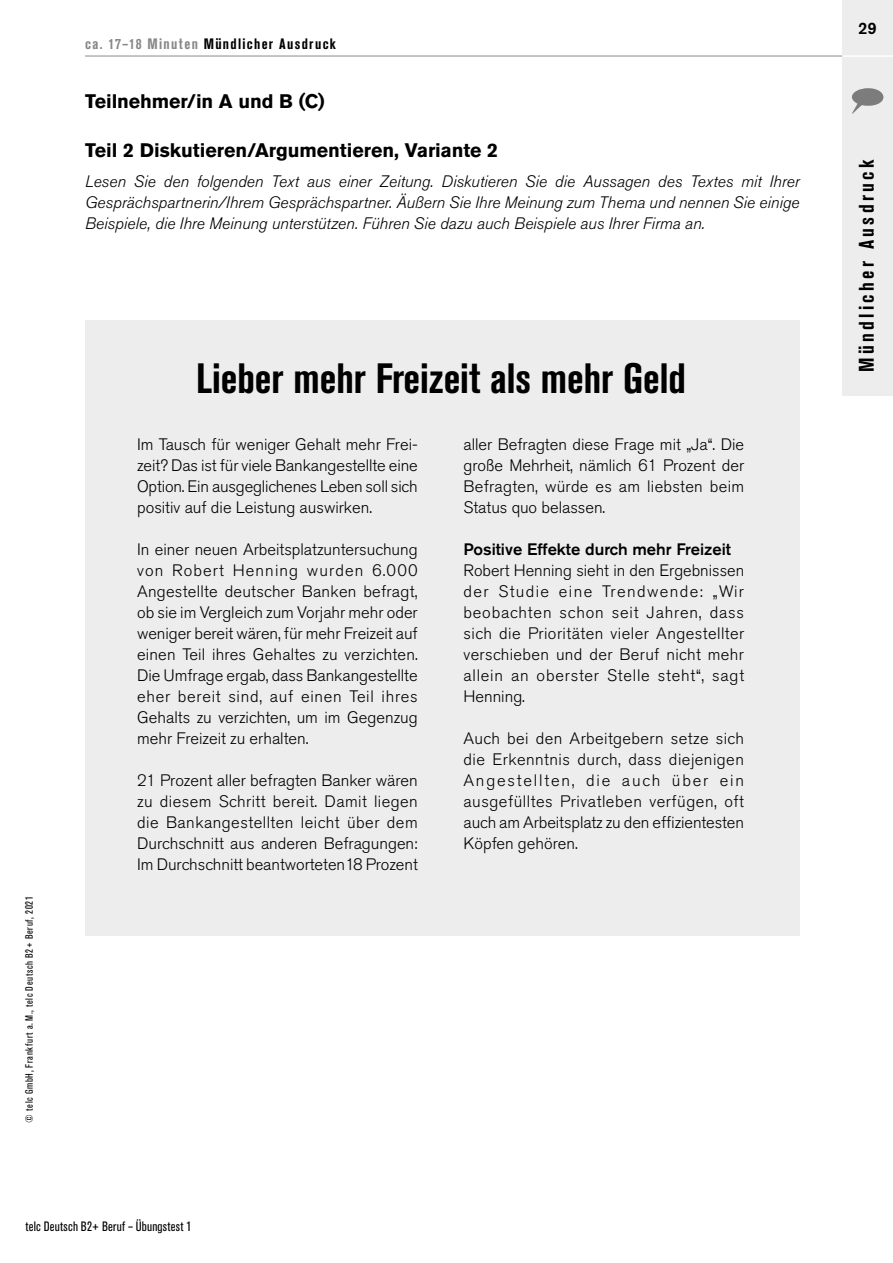
<style>
.page{position:relative;width:893px;height:1263px;background:#fff}
.page>*{position:absolute;margin:0;border:0;box-sizing:border-box;transform-origin:0 0}
.t1{font:700 condensed 42px "Akzidenz Grotesk Pro";color:#000}
.t2{font:700 condensed 21px "Akzidenz Grotesk Pro";letter-spacing:.16em;color:#000}
.t3{font:700 19.5px "Akzidenz Grotesk Pro";letter-spacing:-.005em;color:#000}
.t4{font:300 16.5px/21px "Akzidenz Grotesk Pro";color:#000;text-align:justify}
.t5{font:italic 300 16.5px/21px "Akzidenz Grotesk Pro";color:#000;text-align:justify}
.t6{font:500 16.5px "Akzidenz Grotesk Pro";color:#000}
.t7{font:700 condensed 15px "Akzidenz Grotesk Pro";letter-spacing:.085em;color:#000}
.t8{font:condensed 13.5px "Akzidenz Grotesk Pro";letter-spacing:.015em;color:#000}
.t9{font:condensed 10.5px "Akzidenz Grotesk Pro";letter-spacing:.065em;color:#000}
.s1{color:#878787}
</style>
<div class="page">
<div style="left:842px;top:0;width:51px;height:395px;background:#ededed"></div>
<hr style="left:85px;top:55px;width:758px;height:2px;background:#b3b2b2">
<hr style="left:842px;top:55px;width:51px;height:2px;background:#fff">
<svg style="left:852px;top:88px;width:31px;height:26px"></svg>
<div style="left:85px;top:320px;width:714px;height:615px;background:#ededed"></div>
<p class="t7" style="left:85px;top:34px;width:252px"><span class="s1">ca. 17–18 Minuten</span> Mündlicher Ausdruck</p>
<p class="t3" style="left:85px;top:89px;width:241px">Teilnehmer/in A und B (C)</p>
<p class="t3" style="left:85px;top:138px;width:415px">Teil 2 Diskutieren/Argumentieren, Variante 2</p>
<p class="t5" style="left:85px;top:171px;width:716px">Lesen Sie den folgenden Text aus einer Zeitung. Diskutieren Sie die Aussagen des Textes mit Ihrer Gesprächspartnerin/Ihrem Gesprächspartner. Äußern Sie Ihre Meinung zum Thema und nennen Sie einige Beispiele, die Ihre Meinung unterstützen. Führen Sie dazu auch Beispiele aus Ihrer Firma an.</p>
<h1 class="t1" style="left:196px;top:351px;width:491px">Lieber mehr Freizeit als mehr Geld</h1>
<p class="t9" style="left:22px;top:1122px;width:228px;rotate:-90deg">© telc GmbH, Frankfurt a. M., telc Deutsch B2+ Beruf, 2021</p>
<p class="t4" style="left:137px;top:433px;width:282px">Im Tausch für weniger Gehalt mehr Frei&shy;zeit? Das ist für viele Bankangestellte eine Option. Ein ausgeglichenes Leben soll sich positiv auf die Leistung auswirken.</p>
<p class="t4" style="left:137px;top:538px;width:282px">In einer neuen Arbeitsplatzuntersuchung von Robert Henning wurden 6.000<br>Angestellte deutscher Banken befragt, ob sie im Vergleich zum Vorjahr mehr oder weniger bereit wären, für mehr Freizeit auf einen Teil ihres Gehaltes zu verzichten.<br>Die Umfrage ergab, dass Bankangestellte eher bereit sind, auf einen Teil ihres Gehalts zu verzichten, um im Gegenzug mehr Freizeit zu erhalten.</p>
<p class="t4" style="left:137px;top:769px;width:282px">21 Prozent aller befragten Banker wären zu diesem Schritt bereit. Damit liegen die Bankangestellten leicht über dem Durchschnitt aus anderen Befragungen:<br>Im Durchschnitt beantworteten18 Prozent</p>
<p class="t8" style="left:26px;top:1217px;width:167px">telc Deutsch B2+ Beruf – Übungstest 1</p>
<p class="t4" style="left:463px;top:433px;width:282px">aller Befragten diese Frage mit „Ja“. Die große Mehrheit, nämlich 61 Prozent der Befragten, würde es am liebsten beim Status quo belassen.</p>
<p class="t6" style="left:463px;top:538px;width:269px">Positive Effekte durch mehr Freizeit</p>
<p class="t4" style="left:463px;top:559px;width:282px">Robert Henning sieht in den Ergebnissen der Studie eine Trendwende: „Wir beobachten schon seit Jahren, dass sich die Prioritäten vieler Angestellter verschieben und der Beruf nicht mehr allein an oberster Stelle steht“, sagt Henning.</p>
<p class="t4" style="left:463px;top:727px;width:282px">Auch bei den Arbeitgebern setze sich die Erkenntnis durch, dass diejenigen Angestellten, die auch über ein ausgefülltes Privatleben verfügen, oft auch am Arbeitsplatz zu den effizientesten Köpfen gehören.</p>
<p class="t6" style="left:858px;top:18px;width:20px">29</p>
<p class="t2" style="left:853px;top:372px;width:214px;rotate:-90deg">Mündlicher Ausdruck</p>
</div>
